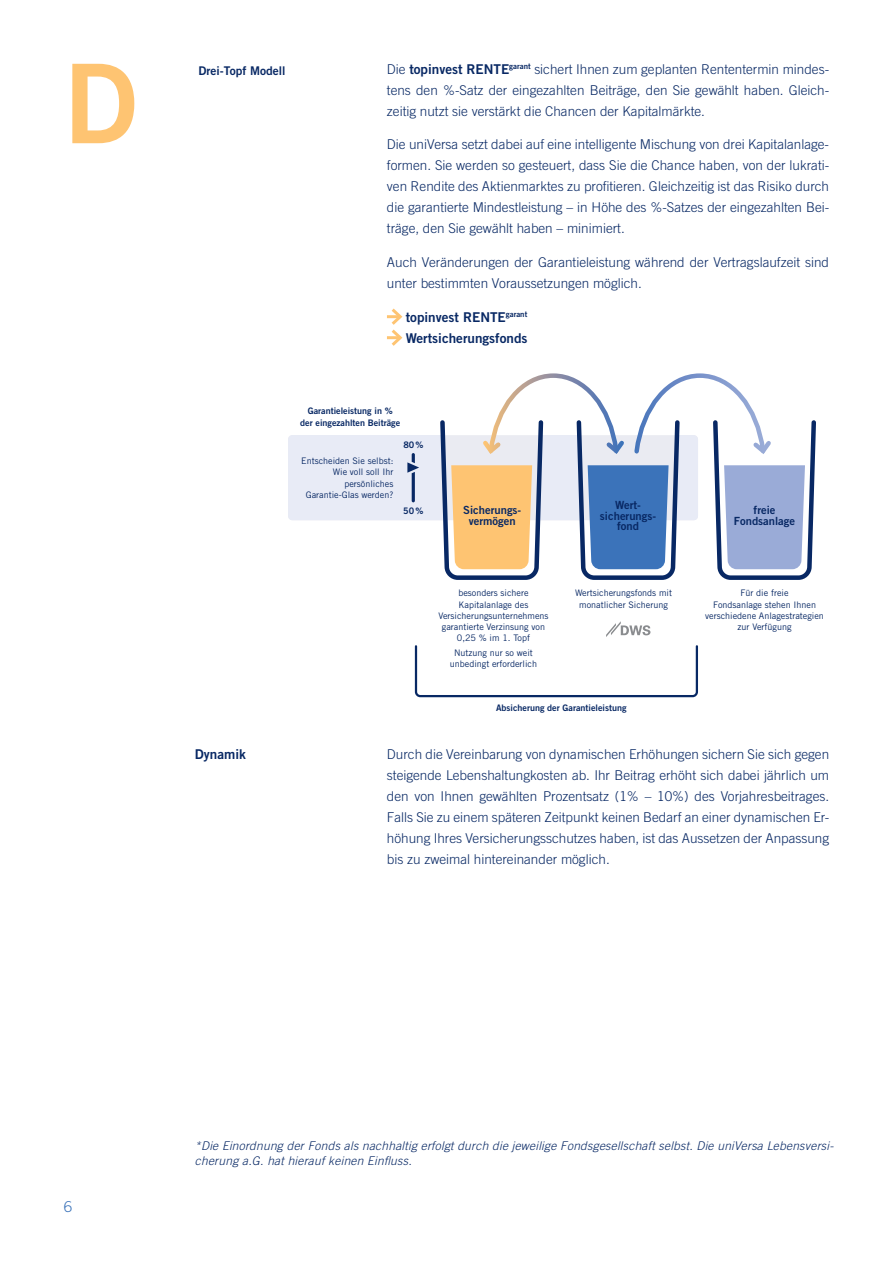
<style>
.page{position:relative;width:893px;height:1263px;background:#fff}
.page>*{position:absolute;margin:0;border:0;box-sizing:border-box;transform-origin:0 0}
.t1{font:109.95px "Trade Gothic LT Std Bd 2";color:#fec472}
.t2{font:300 15px "Trade Gothic LT Std";color:#3b73ba}
.t3{font:300 13.5px/21px "Trade Gothic LT Std";color:#082864;text-align:justify}
.t4{font:13.5px/21px "Trade Gothic LT Std Bd 2";color:#082864}
.t5{font:italic 300 12px/14.4px "Trade Gothic LT Std";letter-spacing:.02em;color:#082864}
.t6{font:12px "Trade Gothic LT Std Bd 2";color:#082864}
.t7{font:11.25px/10.5px "Trade Gothic LT Std Bd 2";color:#082864;text-align:center}
.t8{font:9px/11.2px "Trade Gothic LT Std";color:#082864;text-align:center}
.t9{font:9px/11.2px "Trade Gothic LT Std Bd 2";color:#082864;text-align:center}
.s1{font-family:"Trade Gothic LT Std Bd 2";font-weight:400}
</style>
<div class="page">
<svg style="left:387px;top:308px;width:16px;height:38px"></svg>
<svg style="left:288px;top:373px;width:528px;height:207px"></svg>
<svg style="left:414px;top:645px;width:284px;height:53px"></svg>
<svg style="left:606px;top:621px;width:44px;height:16px"></svg>
<h1 class="t1" style="left:64px;top:36px;width:75px">D</h1>
<p class="t6" style="left:199px;top:64px;width:88px">Drei-Topf Modell</p>
<p class="t3" style="left:387px;top:58px;width:444px">Die <span class="s1">topinvest RENTE</span><sup>garant</sup> sichert Ihnen zum geplanten Rententermin mindes&shy;tens den %-Satz der eingezahlten Beiträge, den Sie gewählt haben. Gleich&shy;zeitig nutzt sie verstärkt die Chancen der Kapitalmärkte.</p>
<p class="t3" style="left:387px;top:134px;width:444px">Die uniVersa setzt dabei auf eine intelligente Mischung von drei Kapitalanlage&shy;formen. Sie werden so gesteuert, dass Sie die Chance haben, von der lukrati&shy;ven Rendite des Aktienmarktes zu profitieren. Gleichzeitig ist das Risiko durch die garantierte Mindestleistung – in Höhe des %-Satzes der eingezahlten Bei&shy;träge, den Sie gewählt haben – minimiert.</p>
<p class="t3" style="left:387px;top:252px;width:444px">Auch Veränderungen der Garantieleistung während der Vertragslaufzeit sind unter bestimmten Voraussetzungen möglich.</p>
<p class="t4" style="left:406px;top:306px;width:123px">topinvest RENTE<sup>garant<br></sup>Wertsicherungsfonds</p>
<p class="t9" style="left:300px;top:405px;width:101px">Garantieleistung in %<br>der eingezahlten Beiträge</p>
<p class="t8" style="left:301px;top:455px;width:94px;text-align:right">Entscheiden Sie selbst:<br>Wie voll soll Ihr persönliches<br>Garantie-Glas werden?</p>
<p class="t9" style="left:403px;top:439px;width:22px">80%</p>
<p class="t9" style="left:403px;top:505px;width:22px">50%</p>
<p class="t7" style="left:463px;top:505px;width:60px">Sicherungs&shy;vermögen</p>
<p class="t7" style="left:600px;top:500px;width:58px">Wert&shy;sicherungs&shy;fond</p>
<p class="t7" style="left:734px;top:505px;width:63px">freie<br>Fondsanlage</p>
<p class="t8" style="left:438px;top:587px;width:112px">besonders sichere<br>Kapitalanlage des<br>Versicherungsunternehmens garantierte Verzinsung von<br>0,25 % im 1. Topf</p>
<p class="t8" style="left:450px;top:647px;width:89px">Nutzung nur so weit unbedingt erforderlich</p>
<p class="t8" style="left:575px;top:587px;width:98px">Wertsicherungsfonds mit monatlicher Sicherung</p>
<p class="t8" style="left:705px;top:587px;width:120px">Für die freie<br>Fondsanlage stehen Ihnen verschiedene Anlagestrategien zur Verfügung</p>
<p class="t9" style="left:496px;top:702px;width:132px">Absicherung der Garantieleistung</p>
<p class="t4" style="left:195px;top:743px;width:53px">Dynamik</p>
<p class="t3" style="left:387px;top:743px;width:444px">Durch die Vereinbarung von dynamischen Erhöhungen sichern Sie sich gegen steigende Lebenshaltungkosten ab. Ihr Beitrag erhöht sich dabei jährlich um den von Ihnen gewählten Prozentsatz (1% – 10%) des Vorjahresbeitrages.<br>Falls Sie zu einem späteren Zeitpunkt keinen Bedarf an einer dynamischen Er&shy;höhung Ihres Versicherungsschutzes haben, ist das Aussetzen der Anpassung bis zu zweimal hintereinander möglich.</p>
<p class="t2" style="left:64px;top:1198px;width:10px">6</p>
<p class="t5" style="left:195px;top:1139px;width:640px">*Die Einordnung der Fonds als nachhaltig erfolgt durch die jeweilige Fondsgesellschaft selbst. Die uniVersa Lebensversi&shy;cherung a.G. hat hierauf keinen Einfluss.</p>
</div>
